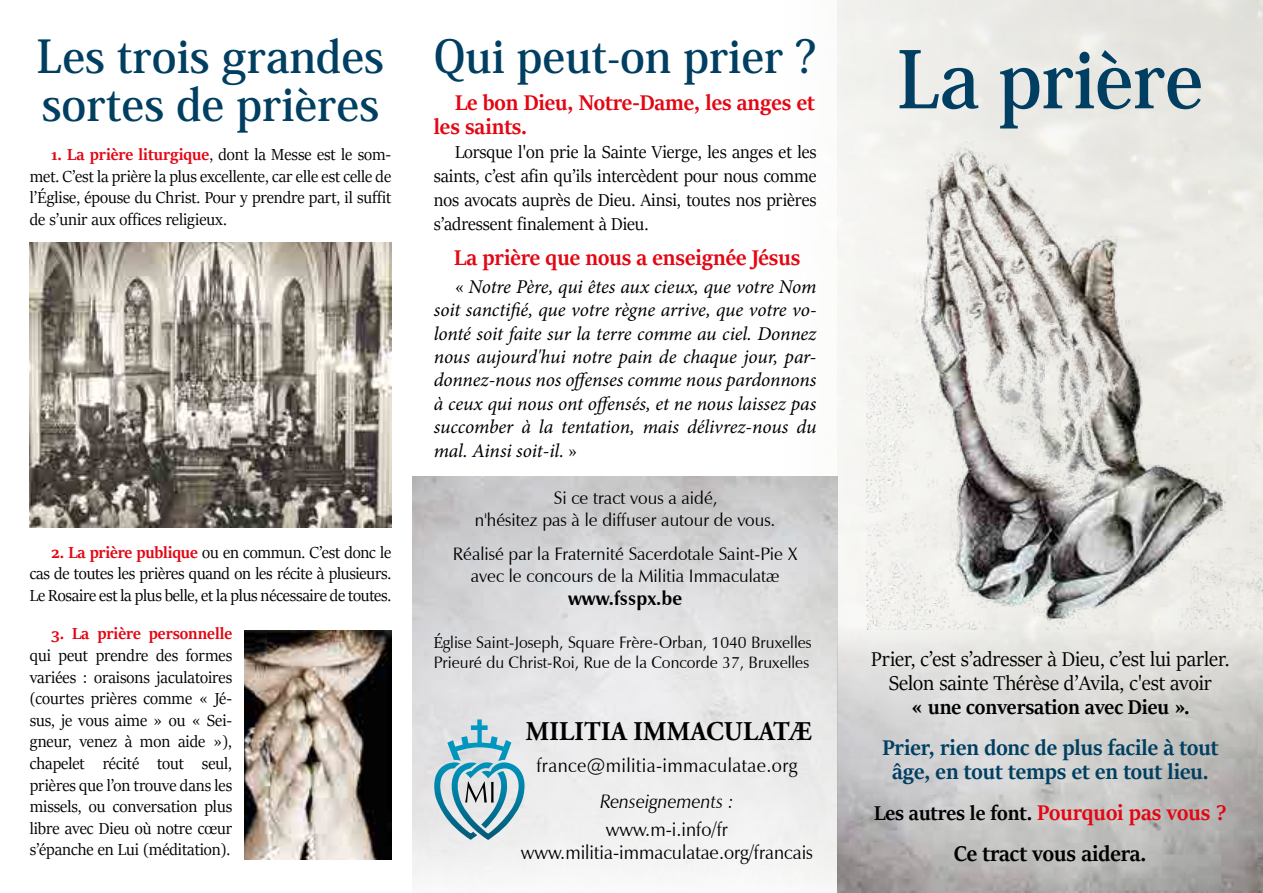
<style>
.page{position:relative;width:1263px;height:893px;background:#fff}
.page>*{position:absolute;margin:0;border:0;box-sizing:border-box;transform-origin:0 0}
.t1{font:700 78px "Koz Min Pr 6 N";letter-spacing:-.01em;color:#003f61;scale:.95 1}
.t2{font:700 45px/48px "Koz Min Pr 6 N";color:#003f61}
.t3{font:700 27px "Adobe Garamond Pro";letter-spacing:.01em;color:#000;scale:.95 1}
.t4{font:700 24px/24px "Sitka Banner";color:#e30613}
.t5{font:700 24px/24px "Sitka Banner";color:#003f61;text-align:center}
.t6{font:700 24px "Sitka Banner";color:#000}
.t7{font:22.5px/24px "Sitka Banner";color:#000;text-align:center}
.t8{font:700 22.5px "Sitka Banner";color:#000}
.t9{font:italic 19.5px/23.4px "Minion Pro";letter-spacing:-.01em;color:#000;text-align:justify}
.t10{font:19.5px/24px "Sitka Banner";color:#000;text-align:justify}
.t11{font:19.5px/23.4px "Zapf Humanist 601 L2";color:#000;text-align:center;scale:.95 1}
.t12{font:19.5px "Zapf Humanist 601 L2";letter-spacing:.02em;color:#000;scale:.95 1}
.t13{font:italic 19.5px "Zapf Humanist 601 L2";color:#000;scale:.95 1}
.t14{font:700 19.5px "Zapf Humanist 601 BT";color:#000}
.t15{font:18px/21.6px "Sitka Banner";color:#000;text-align:justify}
.t16{font:18px/21.6px "Zapf Humanist 601 BT";color:#000}
.t17{font:700 18px "Sitka Banner";color:#e30613}
.t18{font:16.5px/19.8px "Zapf Humanist 601 BT";color:#000}
.s1{font-weight:700;color:#e30613}
.s2{font-style:normal}
.s3{font-family:"Sitka Banner";font-size:18px}
.s4{font-size:24px;color:#e30613}
</style>
<div class="page">
<svg style="left:434px;top:719px;width:91px;height:121px;background:#a3c6d1"></svg>
<img style="left:866px;top:142px;width:397px;height:485px">
<img style="left:838px;top:627px;width:425px;height:266px">
<img style="left:30px;top:242px;width:361px;height:285px">
<img style="left:245px;top:630px;width:146px;height:229px">
<h2 class="t2" style="left:37px;top:34px;width:349px">Les trois grandes sortes de prières</h2>
<h1 class="t1" style="left:897px;top:36px;width:324px">La prière</h1>
<h2 class="t2" style="left:434px;top:34px;width:384px">Qui peut-on prier ?</h2>
<h3 class="t4" style="left:434px;top:89px;width:382px;text-indent:21px">Le bon Dieu, Notre-Dame, les anges et les saints.</h3>
<p class="t15" style="left:30px;top:143px;width:363px;text-indent:21px"><span class="s1">1. La prière liturgique</span>, dont la Messe est le som&shy;met. C’est la prière la plus excellente, car elle est celle de l’Église, épouse du Christ. Pour y prendre part, il suffit de s’unir aux offices religieux.</p>
<p class="t15" style="left:30px;top:540px;width:363px;text-indent:21px"><span class="s1">2. La prière publique</span> ou en commun. C’est donc le cas de toutes les prières quand on les récite à plusieurs.<br>Le Rosaire est la plus belle, et la plus nécessaire de toutes.</p>
<p class="t17" style="left:51px;top:621px;width:183px">3. La prière personnelle</p>
<p class="t15" style="left:30px;top:644px;width:204px">qui peut prendre des formes variées : oraisons jaculatoires (courtes prières comme « Jé&shy;sus, je vous aime » ou « Sei&shy;gneur, venez à mon aide »), chapelet récité tout seul, prières que l’on trouve dans les missels, ou conversation plus libre avec Dieu où notre cœur s’épanche en Lui (méditation).</p>
<p class="t10" style="left:434px;top:139px;width:384px;text-indent:21px">Lorsque l'on prie la Sainte Vierge, les anges et les saints, c’est afin qu’ils intercèdent pour nous comme nos avocats auprès de Dieu. Ainsi, toutes nos prières s’adressent finalement à Dieu.</p>
<h3 class="t4" style="left:454px;top:244px;width:347px">La prière que nous a enseignée Jésus</h3>
<p class="t9" style="left:434px;top:275px;width:384px;text-indent:21px"><span class="s2">«</span> Notre Père, qui êtes aux cieux, que votre Nom soit sanctifié, que votre règne arrive, que votre vo&shy;lonté soit faite sur la terre comme au ciel. Donnez nous aujourd'hui notre pain de chaque jour, par&shy;donnez-nous nos offenses comme nous pardonnons à ceux qui nous ont offensés, et ne nous laissez pas succomber à la tentation, mais délivrez-nous du mal. Ainsi soit-il. <span class="s2">»</span></p>
<p class="t16" style="left:475px;top:487px;width:302px;text-indent:79px">Si ce tract vous a aidé, n'hésitez pas à le diffuser autour de vous.</p>
<p class="t16" style="left:453px;top:543px;width:346px;text-align:center">Réalisé par la Fraternité Sacerdotale Saint-Pie X avec le concours de la Militia Immaculatæ</p>
<p class="t14" style="left:568px;top:586px;width:115px">www.fsspx.be</p>
<p class="t18" style="left:434px;top:633px;width:379px"><span class="s3">É</span>glise Saint-Joseph, Square Frère-Orban, 1040 Bruxelles<br>Prieuré du Christ-Roi, Rue de la Concorde 37, Bruxelles</p>
<h3 class="t3" style="left:526px;top:715px;width:302px">MILITIA IMMACULATÆ</h3>
<p class="t12" style="left:536px;top:753px;width:276px">france@militia-immaculatae.org</p>
<p class="t13" style="left:600px;top:789px;width:142px">Renseignements :</p>
<p class="t11" style="left:521px;top:817px;width:309px">www.m-i.info/fr www.militia-immaculatae.org/francais</p>
<p class="t7" style="left:871px;top:646px;width:360px">Prier, c’est s’adresser à Dieu, c’est lui parler.<br>Selon sainte Thérèse d’Avila, c'est avoir</p>
<p class="t8" style="left:911px;top:691px;width:280px">« une conversation avec Dieu ».</p>
<h3 class="t5" style="left:882px;top:734px;width:337px">Prier, rien donc de plus facile à tout âge, en tout temps et en tout lieu.</h3>
<p class="t8" style="left:874px;top:797px;width:354px">Les autres le font. <span class="s4">Pourquoi pas vous ?</span></p>
<h3 class="t6" style="left:954px;top:836px;width:194px">Ce tract vous aidera.</h3>
</div>
